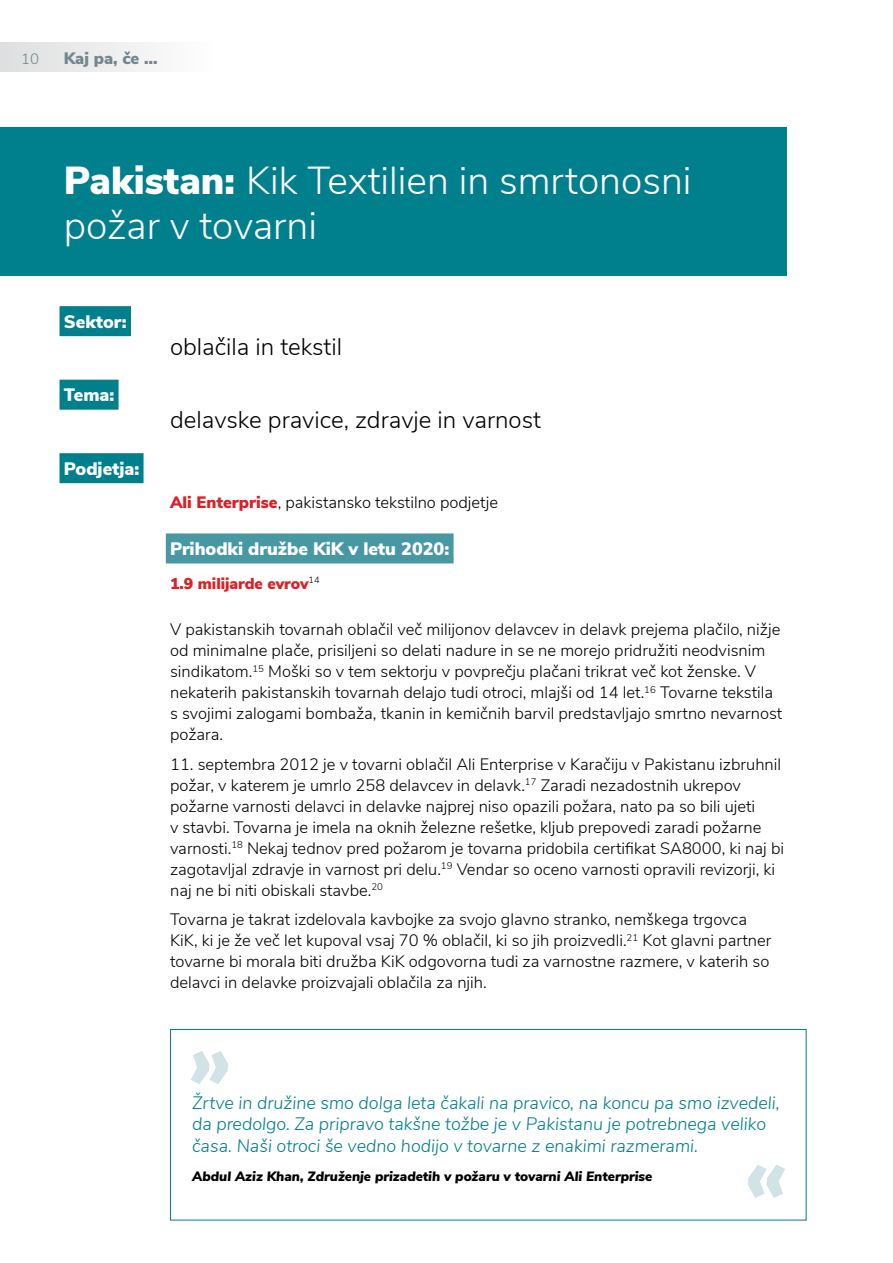
<style>
.page{position:relative;width:893px;height:1263px;background:#fff}
.page>*{position:absolute;margin:0;border:0;box-sizing:border-box;transform-origin:0 0}
.t1{font:300 39px/45px "Nunito Sans";color:#fff}
.t2{font:300 24px "Nunito Sans";color:#000}
.t3{font:italic 300 18px/21.6px "Nunito Sans";color:#007f8d}
.t4{font:900 18px "Nunito Sans";color:#fff}
.t5{font:300 16.5px/21px "Nunito Sans";color:#000}
.t6{font:900 16.5px "Nunito Sans";color:#74878f}
.t7{font:900 15.75px "Nunito Sans";color:#da2128}
.t8{font:300 15px "Nunito Sans";color:#74878f}
.t9{font:italic 900 13.5px "Nunito Sans";color:#000}
.s1{font-weight:900}
.s2{font-weight:900;color:#da2128}
</style>
<div class="page">
<div style="left:0;top:128px;width:787px;height:148px;background:#007f8d"></div>
<div style="left:60px;top:306px;width:71px;height:30px;background:#007f8d"></div>
<div style="left:60px;top:380px;width:59px;height:30px;background:#007f8d"></div>
<div style="left:60px;top:453px;width:84px;height:30px;background:#007f8d"></div>
<div style="left:166px;top:533px;width:288px;height:30px;background:#4898a4"></div>
<div style="left:170px;top:1029px;width:636px;height:191px;border:1px solid #007f8d"></div>
<svg style="left:191px;top:1051px;width:37px;height:33px"></svg>
<svg style="left:748px;top:1165px;width:37px;height:33px"></svg>
<div style="left:0;top:43px;width:213px;height:29px;background:linear-gradient(to right,#dddedf,#fefefe)"></div>
<p class="t8" style="left:21px;top:48px;width:19px">10</p>
<p class="t6" style="left:64px;top:46px;width:95px">Kaj pa, če …</p>
<h1 class="t1" style="left:64px;top:155px;width:629px"><span class="s1">Pakistan:</span> Kik Textilien in smrtonosni požar v tovarni</h1>
<p class="t4" style="left:64px;top:308px;width:64px">Sektor:</p>
<p class="t4" style="left:64px;top:382px;width:52px">Tema:</p>
<p class="t4" style="left:64px;top:455px;width:77px">Podjetja:</p>
<h2 class="t2" style="left:170px;top:329px;width:174px">oblačila in tekstil</h2>
<h2 class="t2" style="left:170px;top:402px;width:372px">delavske pravice, zdravje in varnost</h2>
<p class="t5" style="left:170px;top:491px;width:329px"><span class="s2">Ali Enterprise</span>, pakistansko tekstilno podjetje</p>
<p class="t4" style="left:170px;top:535px;width:281px">Prihodki družbe KiK v letu 2020:</p>
<p class="t7" style="left:170px;top:572px;width:151px">1.9 milijarde evrov<sup>14</sup></p>
<p class="t5" style="left:170px;top:618px;width:614px">V pakistanskih tovarnah oblačil več milijonov delavcev in delavk prejema plačilo, nižje od minimalne plače, prisiljeni so delati nadure in se ne morejo pridružiti neodvisnim sindikatom.<sup>15</sup> Moški so v tem sektorju v povprečju plačani trikrat več kot ženske. V nekaterih pakistanskih tovarnah delajo tudi otroci, mlajši od 14 let.<sup>16</sup> Tovarne tekstila s svojimi zalogami bombaža, tkanin in kemičnih barvil predstavljajo smrtno nevarnost požara.</p>
<p class="t5" style="left:170px;top:752px;width:616px">11. septembra 2012 je v tovarni oblačil Ali Enterprise v Karačiju v Pakistanu izbruhnil požar, v katerem je umrlo 258 delavcev in delavk.<sup>17</sup> Zaradi nezadostnih ukrepov požarne varnosti delavci in delavke najprej niso opazili požara, nato pa so bili ujeti<br>v stavbi. Tovarna je imela na oknih železne rešetke, kljub prepovedi zaradi požarne varnosti.<sup>18</sup> Nekaj tednov pred požarom je tovarna pridobila certifikat SA8000, ki naj bi zagotavljal zdravje in varnost pri delu.<sup>19</sup> Vendar so oceno varnosti opravili revizorji, ki naj ne bi niti obiskali stavbe.<sup>20</sup></p>
<p class="t5" style="left:170px;top:908px;width:603px">Tovarna je takrat izdelovala kavbojke za svojo glavno stranko, nemškega trgovca KiK, ki je že več let kupoval vsaj 70 % oblačil, ki so jih proizvedli.<sup>21</sup> Kot glavni partner tovarne bi morala biti družba KiK odgovorna tudi za varnostne razmere, v katerih so delavci in delavke proizvajali oblačila za njih.</p>
<p class="t3" style="left:192px;top:1090px;width:589px">Žrtve in družine smo dolga leta čakali na pravico, na koncu pa smo izvedeli, da predolgo. Za pripravo takšne tožbe je v Pakistanu je potrebnega veliko časa. Naši otroci še vedno hodijo v tovarne z enakimi razmerami.</p>
<p class="t9" style="left:192px;top:1166px;width:462px">Abdul Aziz Khan, Združenje prizadetih v požaru v tovarni Ali Enterprise</p>
</div>
